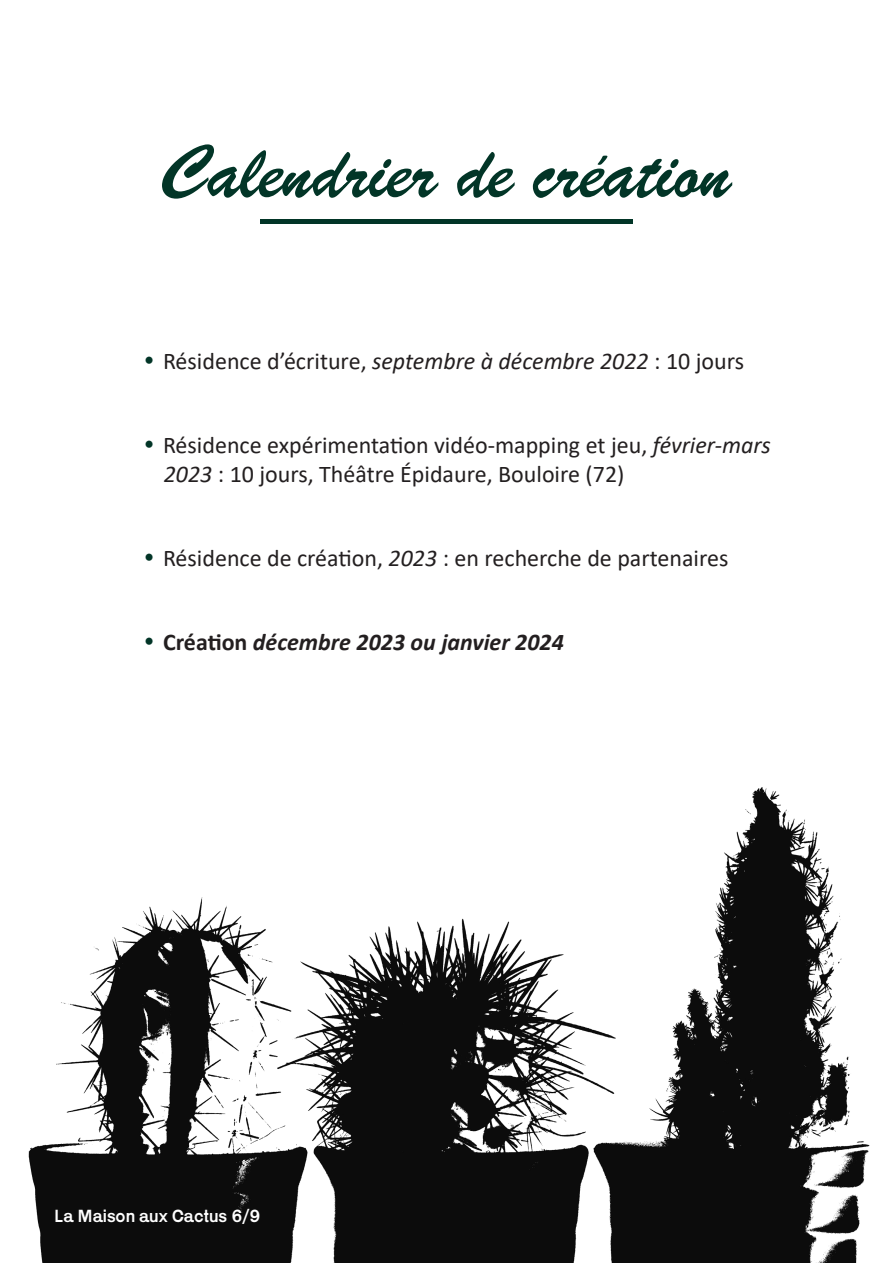
<style>
.page{position:relative;width:893px;height:1263px;background:#fff}
.page>*{position:absolute;margin:0;border:0;box-sizing:border-box;transform-origin:0 0}
.t1{font:71.7px "Brush Script";color:#023527}
.t2{font:24px "Calibri";color:#231f20}
.t3{font:italic 700 24px "Calibri";color:#231f20}
.t4{font:18px "Karrik";color:#fff}
.s1{font-family:"Brush Script";color:#023527}
.s2{font-style:italic}
.s3{font-family:"Brush Script";font-weight:400;font-style:normal;color:#023527}
.s4{font-style:normal}
</style>
<div class="page">
<img style="left:28px;top:787px;width:842px;height:476px">
<hr style="left:260px;top:219px;width:373px;height:4px;background:#023527">
<p class="t1" style="left:161px;top:128px;width:572px">Calendrier de création</p>
<p class="t2" style="left:142px;top:345px;width:604px"><span class="s1">•</span> Résidence d’écriture, <span class="s2">septembre à décembre 2022</span> : 10 jours</p>
<p class="t2" style="left:142px;top:428px;width:630px"><span class="s1">•</span> Résidence expérimentation vidéo-mapping et jeu, <span class="s2">février-mars</span></p>
<p class="t2" style="left:164px;top:457px;width:462px"><span class="s2">2023</span> : 10 jours, Théâtre Épidaure, Bouloire (72)</p>
<p class="t2" style="left:142px;top:541px;width:588px"><span class="s1">•</span> Résidence de création, <span class="s2">2023</span> : en recherche de partenaires</p>
<p class="t3" style="left:142px;top:624px;width:423px"><span class="s3">•</span> <span class="s4">Création</span> décembre 2023 ou janvier 2024</p>
<p class="t4" style="left:54px;top:1201px;width:208px">La Maison aux Cactus 6/9</p>
</div>
